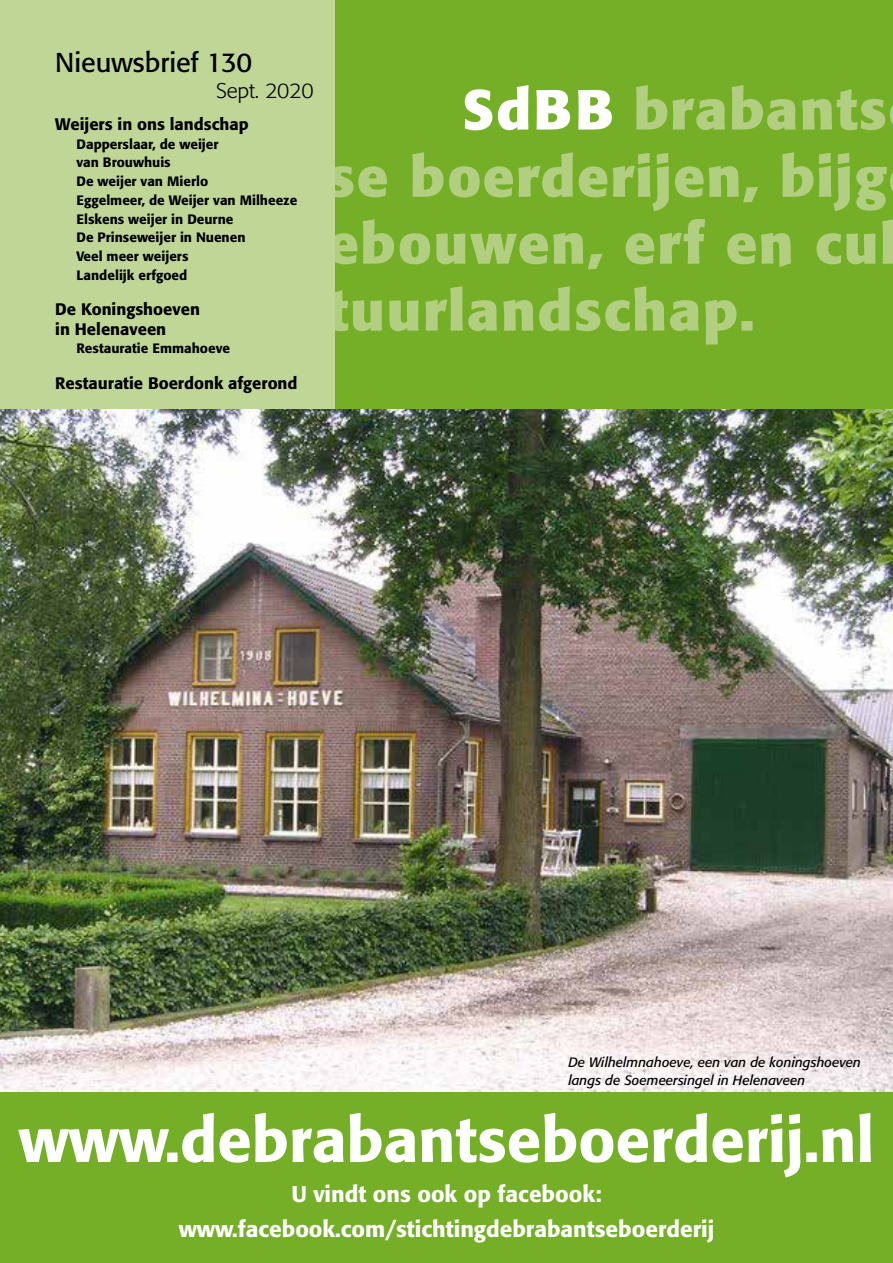
<style>
.page{position:relative;width:893px;height:1263px;background:#fff}
.page>*{position:absolute;margin:0;border:0;box-sizing:border-box;transform-origin:0 0}
.t1{font:500 61.5px "Formata";color:#fff}
.t2{font:27px "Formata";color:#000}
.t3{font:500 22.5px/34.5px "Formata";color:#fff;text-align:center}
.t4{font:300 21px "Formata";color:#000}
.t5{font:500 16.5px/19.5px "Formata";color:#000}
.t6{font:500 13.5px/18.8px "Formata";color:#000}
.t7{font:italic 13.5px/18px "Formata";color:#000}
</style>
<div class="page">
<img style="left:0;top:408px;width:893px;height:685px">
<div style="left:325px;top:0;width:568px;height:408px;background:#74af27"></div>
<svg style="left:335px;top:286px;width:417px;height:59px"></svg>
<svg style="left:335px;top:219px;width:558px;height:50px"></svg>
<svg style="left:335px;top:152px;width:558px;height:59px"></svg>
<svg style="left:465px;top:85px;width:147px;height:45px"></svg>
<svg style="left:636px;top:85px;width:257px;height:45px"></svg>
<div style="left:0;top:0;width:335px;height:408px;background:#c0d697"></div>
<div style="left:0;top:1093px;width:893px;height:170px;background:#74af27"></div>
<h2 class="t2" style="left:55px;top:47px;width:198px">Nieuwsbrief 130</h2>
<h3 class="t4" style="left:216px;top:78px;width:99px">Sept. 2020</h3>
<p class="t5" style="left:55px;top:114px;width:195px">Weijers in ons landschap</p>
<p class="t6" style="left:77px;top:134px;width:222px">Dapperslaar, de weijer<br>van Brouwhuis<br>De weijer van Mierlo<br>Eggelmeer, de Weijer van Milheeze<br>Elskens weijer in Deurne<br>De Prinseweijer in Nuenen<br>Veel meer weijers<br>Landelijk erfgoed</p>
<p class="t5" style="left:55px;top:299px;width:146px">De Koningshoeven in Helenaveen</p>
<p class="t6" style="left:77px;top:339px;width:155px">Restauratie Emmahoeve</p>
<p class="t5" style="left:55px;top:373px;width:244px">Restauratie Boerdonk afgerond</p>
<p class="t7" style="left:568px;top:1054px;width:294px">De Wilhelmnahoeve, een van de koningshoeven langs de Soemeersingel in Helenaveen</p>
<h1 class="t1" style="left:19px;top:1102px;width:857px">www.debrabantseboerderij.nl</h1>
<h3 class="t3" style="left:179px;top:1177px;width:537px">U vindt ons ook op facebook: www.facebook.com/stichtingdebrabantseboerderij</h3>
</div>
